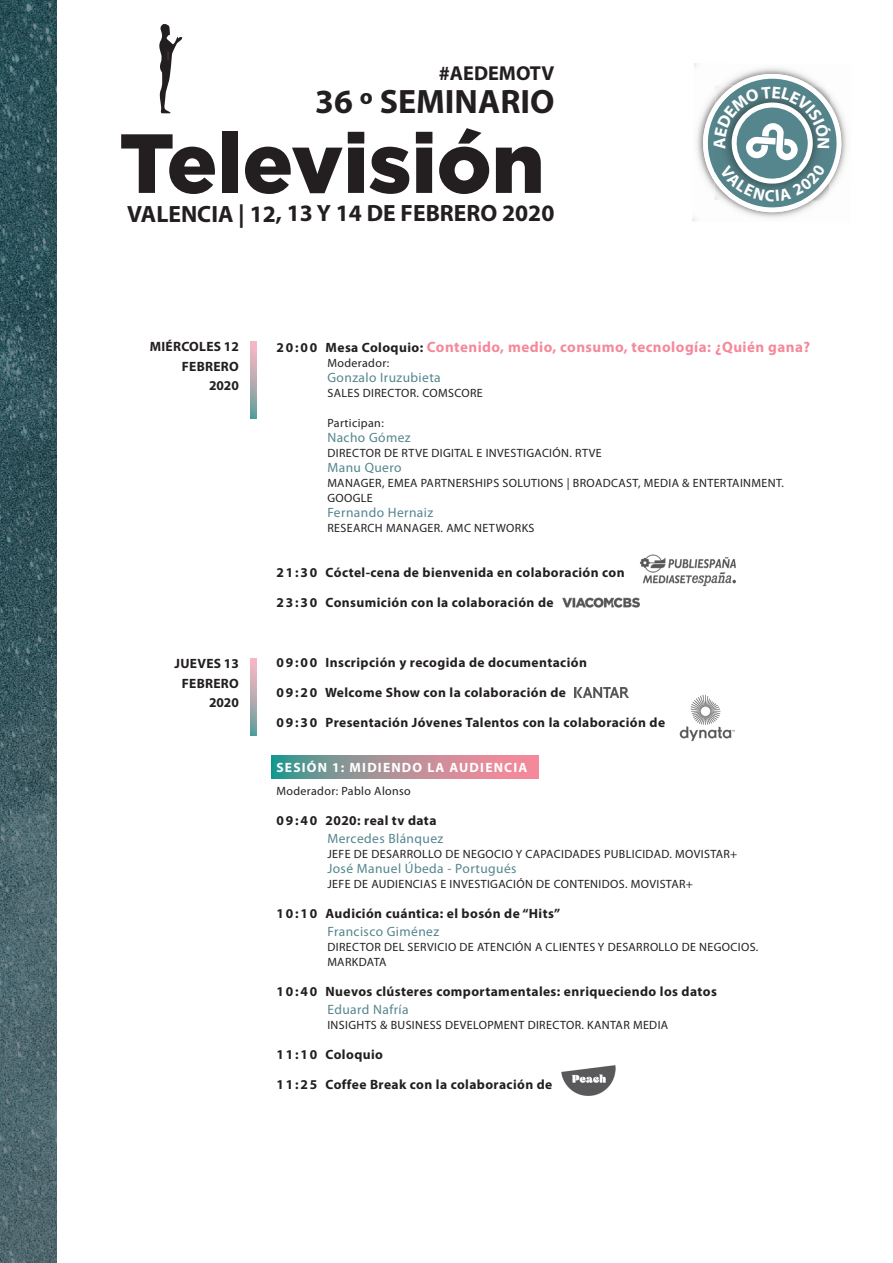
<style>
.page{position:relative;width:893px;height:1263px;background:#fff}
.page>*{position:absolute;margin:0;border:0;box-sizing:border-box;transform-origin:0 0}
.t1{font:900 83.7px "Gotham";color:#231f20}
.t2{font:700 33.9px "Myriad Pro";color:#231f20}
.t3{font:700 23.55px "Myriad Pro";letter-spacing:-.005em;color:#231f20}
.t4{font:700 20.25px "Myriad Pro";color:#231f20}
.t5{font:700 15px "Myriad Pro";letter-spacing:.03em;color:#f4899a}
.t6{font:700 13.5px/19.5px "Myriad Pro";letter-spacing:.03em;color:#231f20;text-align:right}
.t7{font:13.5px "Myriad Pro";letter-spacing:.03em;color:#54858e}
.t8{font:700 13.5px "Myriad Pro";letter-spacing:.09em;color:#fff}
.t9{font:12px/15px "Myriad Pro";letter-spacing:.03em;color:#231f20}
.s1{font-size:13.5px;color:#231f20}
</style>
<div class="page">
<svg style="left:271px;top:756px;width:267px;height:22px;background:#a99097"></svg>
<svg style="left:251px;top:341px;width:5px;height:77px"></svg>
<svg style="left:251px;top:658px;width:5px;height:77px"></svg>
<img style="left:0;top:0;width:56px;height:1263px">
<svg style="left:159px;top:24px;width:23px;height:89px"></svg>
<img style="left:692px;top:113px;width:11px;height:108px">
<img style="left:842px;top:116px;width:5px;height:53px">
<img style="left:640px;top:554px;width:96px;height:33px">
<img style="left:562px;top:597px;width:78px;height:11px">
<img style="left:575px;top:687px;width:53px;height:10px">
<img style="left:679px;top:694px;width:56px;height:48px">
<img style="left:562px;top:1066px;width:53px;height:29px">
<svg style="left:703px;top:74px;width:139px;height:138px"></svg>
<h3 class="t4" style="left:439px;top:59px;width:117px">#AEDEMOTV</h3>
<h2 class="t2" style="left:315px;top:80px;width:241px">36 º SEMINARIO</h2>
<h1 class="t1" style="left:119px;top:115px;width:427px">Televisión</h1>
<h3 class="t3" style="left:127px;top:198px;width:429px">VALENCIA | 12, 13 Y 14 DE FEBRERO 2020</h3>
<p class="t6" style="left:150px;top:336px;width:91px">MIÉRCOLES 12<br>FEBRERO<br>2020</p>
<p class="t6" style="left:175px;top:653px;width:66px">JUEVES 13<br>FEBRERO<br>2020</p>
<p class="t5" style="left:276px;top:337px;width:535px"><span class="s1">2 0: 00 Mesa Coloquio:</span> Contenido, medio, consumo, tecnología: ¿Quién gana?</p>
<p class="t9" style="left:327px;top:356px;width:63px">Moderador:</p>
<p class="t7" style="left:327px;top:369px;width:115px">Gonzalo Iruzubieta</p>
<p class="t9" style="left:327px;top:386px;width:157px">SALES DIRECTOR. COMSCORE</p>
<p class="t9" style="left:327px;top:416px;width:58px">Participan:</p>
<p class="t7" style="left:327px;top:429px;width:85px">Nacho Gómez</p>
<p class="t9" style="left:327px;top:446px;width:276px">DIRECTOR DE RTVE DIGITAL E INVESTIGACIÓN. RTVE</p>
<p class="t7" style="left:327px;top:459px;width:76px">Manu Quero</p>
<p class="t9" style="left:327px;top:476px;width:458px">MANAGER, EMEA PARTNERSHIPS SOLUTIONS | BROADCAST, MEDIA &amp; ENTERTAINMENT.<br>GOOGLE</p>
<p class="t7" style="left:327px;top:504px;width:107px">Fernando Hernaiz</p>
<p class="t9" style="left:327px;top:521px;width:209px">RESEARCH MANAGER. AMC NETWORKS</p>
<p class="t6" style="left:276px;top:563px;width:350px">2 1: 30 Cóctel-cena de bienvenida en colaboración con</p>
<p class="t6" style="left:276px;top:593px;width:279px">2 3: 30 Consumición con la colaboración de</p>
<p class="t6" style="left:276px;top:653px;width:312px">0 9: 00 Inscripción y recogida de documentación</p>
<p class="t6" style="left:276px;top:683px;width:291px">0 9: 2 0 Welcome Show con la colaboración de</p>
<p class="t6" style="left:276px;top:713px;width:390px">0 9: 3 0 Presentación Jóvenes Talentos con la colaboración de</p>
<p class="t8" style="left:276px;top:759px;width:253px">SESIÓN 1: MIDIENDO LA AUDIENCIA</p>
<p class="t9" style="left:276px;top:783px;width:136px">Moderador: Pablo Alonso</p>
<p class="t6" style="left:276px;top:810px;width:162px">09:40 2020: real tv data</p>
<p class="t7" style="left:327px;top:830px;width:117px">Mercedes Blánquez</p>
<p class="t9" style="left:327px;top:846px;width:411px">JEFE DE DESARROLLO DE NEGOCIO Y CAPACIDADES PUBLICIDAD. MOVISTAR+</p>
<p class="t7" style="left:327px;top:860px;width:191px">José Manuel Úbeda - Portugués</p>
<p class="t9" style="left:327px;top:876px;width:367px">JEFE DE AUDIENCIAS E INVESTIGACIÓN DE CONTENIDOS. MOVISTAR+</p>
<p class="t6" style="left:276px;top:903px;width:285px">10:10 Audición cuántica: el bosón de “Hits”</p>
<p class="t7" style="left:327px;top:923px;width:113px">Francisco Giménez</p>
<p class="t9" style="left:327px;top:939px;width:432px">DIRECTOR DEL SERVICIO DE ATENCIÓN A CLIENTES Y DESARROLLO DE NEGOCIOS.<br>MARKDATA</p>
<p class="t6" style="left:276px;top:981px;width:442px">1 0: 40 Nuevos clústeres comportamentales: enriqueciendo los datos</p>
<p class="t7" style="left:327px;top:1001px;width:83px">Eduard Nafría</p>
<p class="t9" style="left:327px;top:1017px;width:342px">INSIGHTS &amp; BUSINESS DEVELOPMENT DIRECTOR. KANTAR MEDIA</p>
<p class="t6" style="left:276px;top:1044px;width:108px">11:10 Coloquio</p>
<p class="t6" style="left:276px;top:1074px;width:277px">11:25 Coffee Break con la colaboración de</p>
</div>
